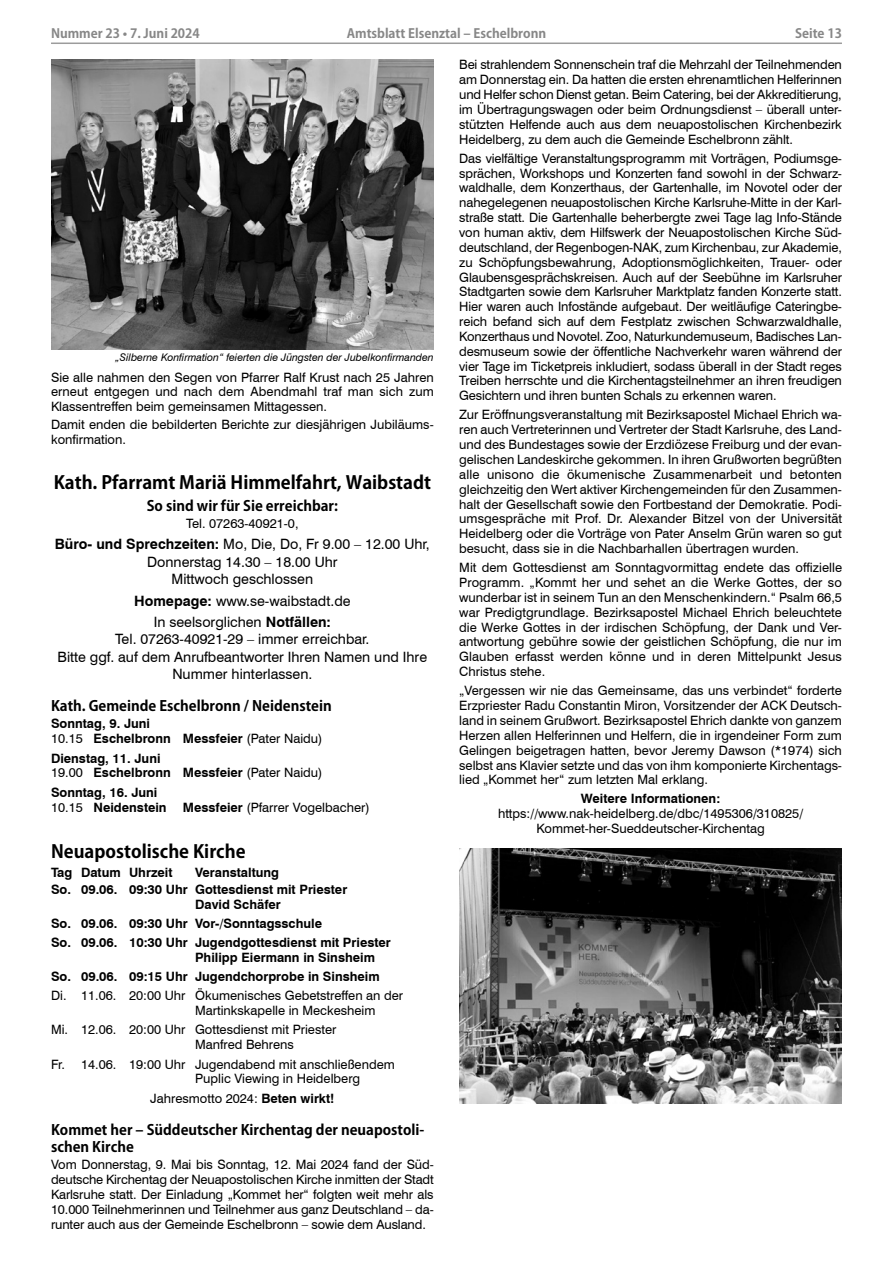
<style>
.page{position:relative;width:893px;height:1263px;background:#fff}
.page>*{position:absolute;margin:0;border:0;box-sizing:border-box;transform-origin:0 0}
.Überschrift2_Kozuka{font:700 18px "Koz Go Pro";color:#000}
.Überschrift_3_Kozuka{font:14.25px/17.2px "Swiss 721 BT";color:#000;text-align:center}
.Überschrift_3_Kozuka-2{font:700 14.25px/17.2px "Koz Go Pro";color:#000}
.Fließtext_8_5{font:12.9px/14.9px "Swiss 721 BT";color:#000;text-align:justify}
.Fließtext_8_5-2{font:700 12.9px/14.9px "Swiss 721 BT";color:#000}
.t1{font:700 12.75px "Koz Go Pro";color:#878787}
.Fließtext_8_5-3{font:italic 10.5px "Swiss 721 BT";color:#000}
.s1{font-weight:700}
.s2{font-weight:400}
</style>
<div class="page">
<hr style="left:51px;top:43px;width:791px;height:1px;background:#9c9c9c">
<img style="left:51px;top:60px;width:383px;height:289px">
<img style="left:459px;top:848px;width:383px;height:255px">
<p class="t1" style="left:51px;top:25px;width:150px">Nummer 23 • 7. Juni 2024</p>
<p class="t1" style="left:347px;top:25px;width:201px">Amtsblatt Elsenztal – Eschelbronn</p>
<p class="t1" style="left:795px;top:25px;width:48px">Seite 13</p>
<p class="Fließtext_8_5-3" style="left:116px;top:350px;width:320px">„Silberne Konfirmation“ feierten die Jüngsten der Jubelkonfirmanden</p>
<p class="Fließtext_8_5" style="left:51px;top:370px;width:384px;line-height:14.2px">Sie alle nahmen den Segen von Pfarrer Ralf Krust nach 25 Jahren erneut entgegen und nach dem Abendmahl traf man sich zum Klassentreffen beim gemeinsamen Mittagessen.</p>
<p class="Fließtext_8_5" style="left:51px;top:417px;width:384px;line-height:14.2px">Damit enden die bebilderten Berichte zur diesjährigen Jubiläums&shy;konfirmation.</p>
<p class="Überschrift2_Kozuka" style="left:54px;top:471px;width:379px">Kath. Pfarramt Mariä Himmelfahrt, Waibstadt</p>
<p class="Überschrift_3_Kozuka-2" style="left:147px;top:498px;width:193px">So sind wir für Sie erreichbar:</p>
<p class="Fließtext_8_5" style="left:186px;top:515px;width:114px">Tel. 07263-40921-0,</p>
<p class="Überschrift_3_Kozuka" style="left:55px;top:535px;width:376px"><span class="s1">Büro- und Sprechzeiten:</span> Mo, Die, Do, Fr 9.00 – 12.00 Uhr,</p>
<p class="Überschrift_3_Kozuka" style="left:147px;top:552px;width:192px">Donnerstag 14.30 – 18.00 Uhr</p>
<p class="Überschrift_3_Kozuka" style="left:172px;top:570px;width:143px">Mittwoch geschlossen</p>
<p class="Überschrift_3_Kozuka" style="left:134px;top:591px;width:218px"><span class="s1">Homepage:</span> www.se-waibstadt.de</p>
<p class="Überschrift_3_Kozuka" style="left:115px;top:613px;width:256px">In seelsorglichen <span class="s1">Notfällen:<br></span>Tel. 07263-40921-29 – immer erreichbar.</p>
<p class="Überschrift_3_Kozuka" style="left:58px;top:647px;width:371px">Bitte ggf. auf dem Anrufbeantworter Ihren Namen und Ihre<br>Nummer hinterlassen.</p>
<p class="Überschrift_3_Kozuka-2" style="left:51px;top:698px;width:282px">Kath. Gemeinde Eschelbronn / Neidenstein</p>
<p class="Fließtext_8_5-2" style="left:51px;top:716px;width:101px">Sonntag, 9. Juni</p>
<p class="Fließtext_8_5-2" style="left:51px;top:731px;width:273px"><span class="s2">10.15</span> Eschelbronn Messfeier <span class="s2">(Pater Naidu)</span></p>
<p class="Fließtext_8_5-2" style="left:51px;top:750px;width:111px">Dienstag, 11. Juni</p>
<p class="Fließtext_8_5-2" style="left:51px;top:765px;width:273px"><span class="s2">19.00</span> Eschelbronn Messfeier <span class="s2">(Pater Naidu)</span></p>
<p class="Fließtext_8_5-2" style="left:51px;top:784px;width:108px">Sonntag, 16. Juni</p>
<p class="Fließtext_8_5-2" style="left:51px;top:799px;width:117px"><span class="s2">10.15</span> Neidenstein</p>
<p class="Fließtext_8_5" style="left:183px;top:799px;width:188px"><span class="s1">Messfeier</span> (Pfarrer Vogelbacher)</p>
<p class="Überschrift2_Kozuka" style="left:51px;top:839px;width:196px">Neuapostolische Kirche</p>
<p class="Fließtext_8_5-2" style="left:51px;top:864px;width:123px">Tag Datum Uhrzeit</p>
<p class="Fließtext_8_5-2" style="left:195px;top:864px;width:86px">Veranstaltung</p>
<p class="Fließtext_8_5-2" style="left:195px;top:881px;width:154px;text-indent:-144px">So. 09.06. 09:30 Uhr Gottesdienst mit Priester<br>David Schäfer</p>
<p class="Fließtext_8_5-2" style="left:51px;top:915px;width:273px">So. 09.06. 09:30 Uhr Vor-/Sonntagsschule</p>
<p class="Fließtext_8_5-2" style="left:195px;top:935px;width:197px;text-indent:-144px">So. 09.06. 10:30 Uhr Jugendgottesdienst mit Priester<br>Philipp Eiermann in Sinsheim</p>
<p class="Fließtext_8_5-2" style="left:51px;top:969px;width:330px">So. 09.06. 09:15 Uhr Jugendchorprobe in Sinsheim</p>
<p class="Fließtext_8_5" style="left:195px;top:988px;width:210px;text-indent:-144px">Di. 11.06. 20:00 Uhr Ökumenisches Gebetstreffen an der<br>Martinkskapelle in Meckesheim</p>
<p class="Fließtext_8_5" style="left:195px;top:1022px;width:143px;text-indent:-144px">Mi. 12.06. 20:00 Uhr Gottesdienst mit Priester<br>Manfred Behrens</p>
<p class="Fließtext_8_5" style="left:195px;top:1056px;width:201px;text-indent:-144px">Fr. 14.06. 19:00 Uhr Jugendabend mit anschließendem<br>Puplic Viewing in Heidelberg</p>
<p class="Fließtext_8_5" style="left:150px;top:1090px;width:186px">Jahresmotto 2024: <span class="s1">Beten wirkt!</span></p>
<p class="Überschrift_3_Kozuka-2" style="left:51px;top:1122px;width:375px">Kommet her – Süddeutscher Kirchentag der neuapostoli&shy;schen Kirche</p>
<p class="Fließtext_8_5" style="left:51px;top:1157px;width:384px">Vom Donnerstag, 9. Mai bis Sonntag, 12. Mai 2024 fand der Süd&shy;deutsche Kirchentag der Neuapostolischen Kirche inmitten der Stadt Karlsruhe statt. Der Einladung „Kommet her“ folgten weit mehr als 10.000 Teilnehmerinnen und Teilnehmer aus ganz Deutschland – da&shy;runter auch aus der Gemeinde Eschelbronn – sowie dem Ausland.</p>
<p class="Fließtext_8_5" style="left:459px;top:57px;width:384px">Bei strahlendem Sonnenschein traf die Mehrzahl der Teilnehmenden am Donnerstag ein. Da hatten die ersten ehrenamtlichen Helferinnen und Helfer schon Dienst getan. Beim Catering, bei der Akkreditierung, im Übertragungswagen oder beim Ordnungsdienst – überall unter&shy;stützten Helfende auch aus dem neuapostolischen Kirchenbezirk Heidelberg, zu dem auch die Gemeinde Eschelbronn zählt.</p>
<p class="Fließtext_8_5" style="left:459px;top:150px;width:384px">Das vielfältige Veranstaltungsprogramm mit Vorträgen, Podiumsge&shy;sprächen, Workshops und Konzerten fand sowohl in der Schwarz&shy;waldhalle, dem Konzerthaus, der Gartenhalle, im Novotel oder der nahegelegenen neuapostolischen Kirche Karlsruhe-Mitte in der Karl&shy;straße statt. Die Gartenhalle beherbergte zwei Tage lag Info-Stände von human aktiv, dem Hilfswerk der Neuapostolischen Kirche Süd&shy;deutschland, der Regenbogen-NAK, zum Kirchenbau, zur Akademie, zu Schöpfungsbewahrung, Adoptionsmöglichkeiten, Trauer- oder Glaubensgesprächskreisen. Auch auf der Seebühne im Karlsruher Stadtgarten sowie dem Karlsruher Marktplatz fanden Konzerte statt.<br>Hier waren auch Infostände aufgebaut. Der weitläufige Cateringbe&shy;reich befand sich auf dem Festplatz zwischen Schwarzwaldhalle, Konzerthaus und Novotel. Zoo, Naturkundemuseum, Badisches Lan&shy;desmuseum sowie der öffentliche Nachverkehr waren während der vier Tage im Ticketpreis inkludiert, sodass überall in der Stadt reges Treiben herrschte und die Kirchentagsteilnehmer an ihren freudigen Gesichtern und ihren bunten Schals zu erkennen waren.</p>
<p class="Fließtext_8_5" style="left:459px;top:407px;width:384px">Zur Eröffnungsveranstaltung mit Bezirksapostel Michael Ehrich wa&shy;ren auch Vertreterinnen und Vertreter der Stadt Karlsruhe, des Land&shy;und des Bundestages sowie der Erzdiözese Freiburg und der evan&shy;gelischen Landeskirche gekommen. In ihren Grußworten begrüßten alle unisono die ökumenische Zusammenarbeit und betonten gleichzeitig den Wert aktiver Kirchengemeinden für den Zusammen&shy;halt der Gesellschaft sowie den Fortbestand der Demokratie. Podi&shy;umsgespräche mit Prof. Dr. Alexander Bitzel von der Universität Heidelberg oder die Vorträge von Pater Anselm Grün waren so gut besucht, dass sie in die Nachbarhallen übertragen wurden.</p>
<p class="Fließtext_8_5" style="left:459px;top:560px;width:384px">Mit dem Gottesdienst am Sonntagvormittag endete das offizielle Programm. „Kommt her und sehet an die Werke Gottes, der so wunderbar ist in seinem Tun an den Menschenkindern.“ Psalm 66,5 war Predigtgrundlage. Bezirksapostel Michael Ehrich beleuchtete die Werke Gottes in der irdischen Schöpfung, der Dank und Ver&shy;antwortung gebühre sowie der geistlichen Schöpfung, die nur im Glauben erfasst werden könne und in deren Mittelpunkt Jesus Christus stehe.</p>
<p class="Fließtext_8_5" style="left:459px;top:683px;width:384px">„Vergessen wir nie das Gemeinsame, das uns verbindet“ forderte Erzpriester Radu Constantin Miron, Vorsitzender der ACK Deutsch&shy;land in seinem Grußwort. Bezirksapostel Ehrich dankte von ganzem Herzen allen Helferinnen und Helfern, die in irgendeiner Form zum Gelingen beigetragen hatten, bevor Jeremy Dawson (*1974) sich selbst ans Klavier setzte und das von ihm komponierte Kirchentags&shy;lied „Kommet her“ zum letzten Mal erklang.</p>
<p class="Fließtext_8_5-2" style="left:581px;top:791px;width:141px">Weitere Informationen:</p>
<p class="Fließtext_8_5" style="left:498px;top:806px;width:307px">https://www.nak-heidelberg.de/dbc/1495306/310825/</p>
<p class="Fließtext_8_5" style="left:536px;top:821px;width:230px">Kommet-her-Sueddeutscher-Kirchentag</p>
</div>
